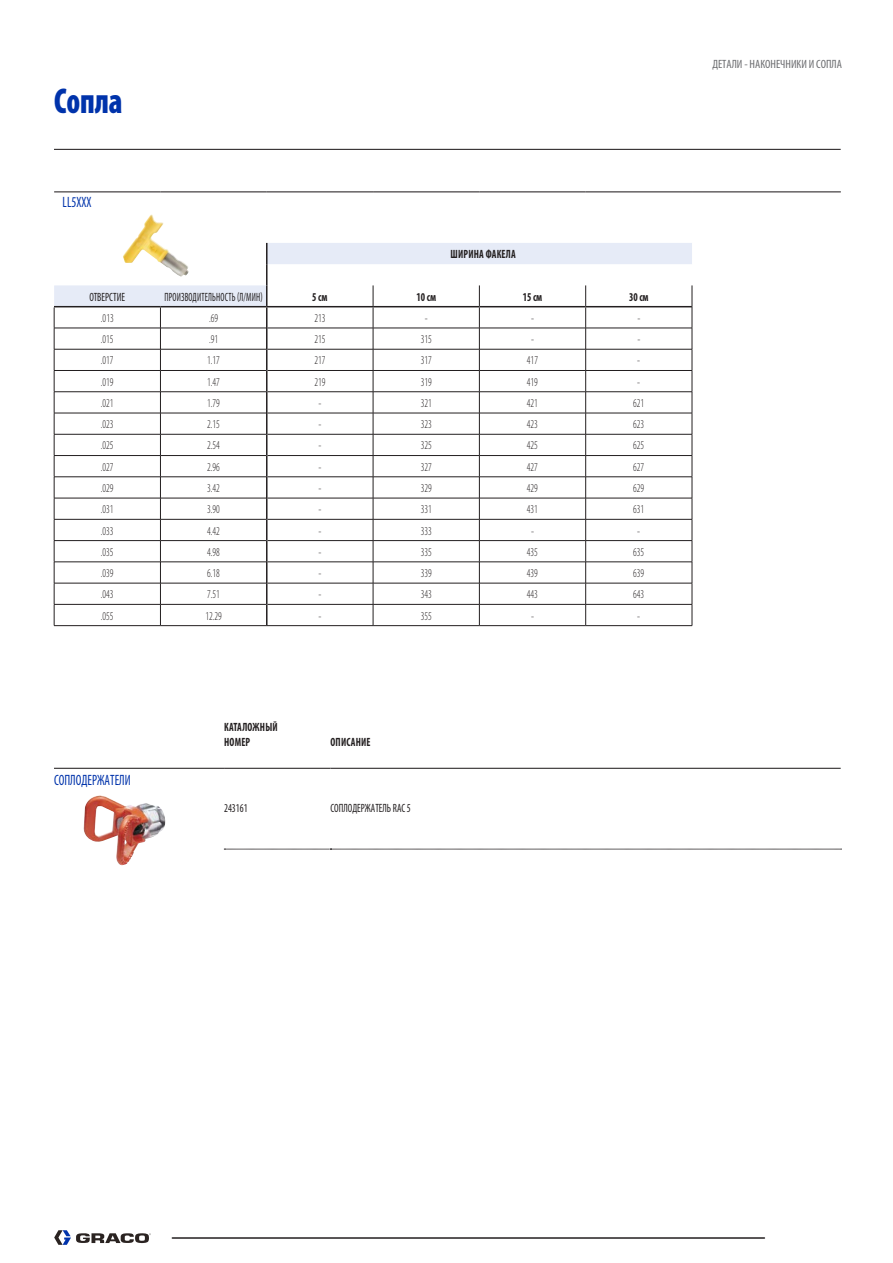
<style>
.page{position:relative;width:893px;height:1263px;background:#fff}
.page>*{position:absolute;margin:0;border:0;box-sizing:border-box;transform-origin:0 0}
.t1{font:900 condensed 36px "Myriad Pro";color:#0033ab;scale:.85 1}
.t2{font:condensed 15px "Myriad Pro";color:#0033ab;scale:.85 1}
.t3{font:300 condensed 12px "Myriad Pro";color:#231f20;scale:.85 1}
.t4{font:700 condensed 12px/15px "Myriad Pro";letter-spacing:.02em;color:#231f20;scale:.85 1}
.t5{font:condensed 12px "Myriad Pro";color:#231f20;scale:.85 1}
.t6{font:condensed 12px "Myriad Pro";letter-spacing:.02em;color:#231f20;scale:.75 1}
.t7{font:condensed 12px "Myriad Pro";color:#6c6d70}
</style>
<div class="page">
<hr style="left:54px;top:149px;width:787px;height:1px;background:#231f20">
<svg style="left:54px;top:1230px;width:97px;height:15px"></svg>
<img style="left:132px;top:214px;width:32px;height:29px">
<img style="left:83px;top:795px;width:83px;height:71px">
<hr style="left:172px;top:1237px;width:592px;height:2px;background:#231f20">
<hr style="left:54px;top:625px;width:106px;height:1px;background:#231f20">
<hr style="left:160px;top:625px;width:107px;height:1px;background:#231f20">
<hr style="left:267px;top:625px;width:106px;height:1px;background:#231f20">
<hr style="left:373px;top:625px;width:106px;height:1px;background:#231f20">
<hr style="left:479px;top:625px;width:107px;height:1px;background:#231f20">
<hr style="left:586px;top:625px;width:106px;height:1px;background:#231f20">
<svg style="left:54px;top:243px;width:639px;height:382px"></svg>
<hr style="left:54px;top:191px;width:106px;height:1px;background:#231f20">
<hr style="left:160px;top:191px;width:107px;height:1px;background:#231f20">
<hr style="left:267px;top:191px;width:106px;height:1px;background:#231f20">
<hr style="left:373px;top:191px;width:106px;height:1px;background:#231f20">
<hr style="left:479px;top:191px;width:107px;height:1px;background:#231f20">
<hr style="left:586px;top:191px;width:106px;height:1px;background:#231f20">
<hr style="left:692px;top:191px;width:149px;height:1px;background:#231f20">
<hr style="left:54px;top:768px;width:170px;height:1px;background:#231f20">
<hr style="left:224px;top:768px;width:106px;height:1px;background:#231f20">
<hr style="left:330px;top:768px;width:511px;height:1px;background:#231f20">
<svg style="left:224px;top:849px;width:617px;height:1px"></svg>
<h1 class="t1" style="left:54px;top:80px;width:82px">Сопла</h1>
<p class="t2" style="left:63px;top:194px;width:35px">LL5XXX</p>
<p class="t4" style="left:451px;top:247px;width:78px">ШИРИНА ФАКЕЛА</p>
<p class="t5" style="left:89px;top:290px;width:44px">ОТВЕРСТИЕ</p>
<p class="t6" style="left:164px;top:290px;width:133px">ПРОИЗВОДИТЕЛЬНОСТЬ (Л/МИН)</p>
<p class="t4" style="left:312px;top:289px;width:20px">5 см</p>
<p class="t4" style="left:416px;top:289px;width:25px">10 см</p>
<p class="t4" style="left:523px;top:289px;width:25px">15 см</p>
<p class="t4" style="left:629px;top:289px;width:25px">30 см</p>
<p class="t3" style="left:101px;top:311px;width:17px">.013</p>
<p class="t3" style="left:209px;top:311px;width:12px">.69</p>
<p class="t3" style="left:314px;top:311px;width:14px">213</p>
<p class="t3" style="left:425px;top:311px;width:5px">-</p>
<p class="t3" style="left:531px;top:311px;width:5px">-</p>
<p class="t3" style="left:637px;top:311px;width:5px">-</p>
<p class="t3" style="left:101px;top:333px;width:16px">.015</p>
<p class="t3" style="left:209px;top:333px;width:12px">.91</p>
<p class="t3" style="left:314px;top:333px;width:14px">215</p>
<p class="t3" style="left:421px;top:333px;width:14px">315</p>
<p class="t3" style="left:531px;top:333px;width:5px">-</p>
<p class="t3" style="left:637px;top:333px;width:5px">-</p>
<p class="t3" style="left:101px;top:354px;width:17px">.017</p>
<p class="t3" style="left:207px;top:354px;width:16px">1.17</p>
<p class="t3" style="left:314px;top:354px;width:14px">217</p>
<p class="t3" style="left:421px;top:354px;width:14px">317</p>
<p class="t3" style="left:527px;top:354px;width:14px">417</p>
<p class="t3" style="left:637px;top:354px;width:5px">-</p>
<p class="t3" style="left:101px;top:375px;width:16px">.019</p>
<p class="t3" style="left:207px;top:375px;width:16px">1.47</p>
<p class="t3" style="left:314px;top:375px;width:14px">219</p>
<p class="t3" style="left:421px;top:375px;width:14px">319</p>
<p class="t3" style="left:527px;top:375px;width:14px">419</p>
<p class="t3" style="left:637px;top:375px;width:5px">-</p>
<p class="t3" style="left:101px;top:397px;width:16px">.021</p>
<p class="t3" style="left:207px;top:397px;width:16px">1.79</p>
<p class="t3" style="left:318px;top:397px;width:5px">-</p>
<p class="t3" style="left:421px;top:397px;width:14px">321</p>
<p class="t3" style="left:527px;top:397px;width:14px">421</p>
<p class="t3" style="left:633px;top:397px;width:14px">621</p>
<p class="t3" style="left:101px;top:418px;width:17px">.023</p>
<p class="t3" style="left:207px;top:418px;width:16px">2.15</p>
<p class="t3" style="left:318px;top:418px;width:5px">-</p>
<p class="t3" style="left:421px;top:418px;width:14px">323</p>
<p class="t3" style="left:527px;top:418px;width:14px">423</p>
<p class="t3" style="left:633px;top:418px;width:14px">623</p>
<p class="t3" style="left:101px;top:439px;width:16px">.025</p>
<p class="t3" style="left:207px;top:439px;width:16px">2.54</p>
<p class="t3" style="left:318px;top:439px;width:5px">-</p>
<p class="t3" style="left:421px;top:439px;width:14px">325</p>
<p class="t3" style="left:527px;top:439px;width:14px">425</p>
<p class="t3" style="left:633px;top:439px;width:14px">625</p>
<p class="t3" style="left:101px;top:460px;width:16px">.027</p>
<p class="t3" style="left:207px;top:460px;width:16px">2.96</p>
<p class="t3" style="left:318px;top:460px;width:5px">-</p>
<p class="t3" style="left:421px;top:460px;width:14px">327</p>
<p class="t3" style="left:527px;top:460px;width:14px">427</p>
<p class="t3" style="left:633px;top:460px;width:14px">627</p>
<p class="t3" style="left:101px;top:482px;width:17px">.029</p>
<p class="t3" style="left:207px;top:482px;width:16px">3.42</p>
<p class="t3" style="left:318px;top:482px;width:5px">-</p>
<p class="t3" style="left:421px;top:482px;width:14px">329</p>
<p class="t3" style="left:527px;top:482px;width:14px">429</p>
<p class="t3" style="left:633px;top:482px;width:14px">629</p>
<p class="t3" style="left:101px;top:503px;width:17px">.031</p>
<p class="t3" style="left:207px;top:503px;width:16px">3.90</p>
<p class="t3" style="left:318px;top:503px;width:5px">-</p>
<p class="t3" style="left:421px;top:503px;width:14px">331</p>
<p class="t3" style="left:527px;top:503px;width:14px">431</p>
<p class="t3" style="left:633px;top:503px;width:14px">631</p>
<p class="t3" style="left:101px;top:524px;width:16px">.033</p>
<p class="t3" style="left:207px;top:524px;width:17px">4.42</p>
<p class="t3" style="left:318px;top:524px;width:5px">-</p>
<p class="t3" style="left:421px;top:524px;width:14px">333</p>
<p class="t3" style="left:531px;top:524px;width:5px">-</p>
<p class="t3" style="left:637px;top:524px;width:5px">-</p>
<p class="t3" style="left:101px;top:545px;width:16px">.035</p>
<p class="t3" style="left:207px;top:545px;width:16px">4.98</p>
<p class="t3" style="left:318px;top:545px;width:5px">-</p>
<p class="t3" style="left:421px;top:545px;width:14px">335</p>
<p class="t3" style="left:527px;top:545px;width:14px">435</p>
<p class="t3" style="left:633px;top:545px;width:14px">635</p>
<p class="t3" style="left:101px;top:567px;width:17px">.039</p>
<p class="t3" style="left:207px;top:567px;width:16px">6.18</p>
<p class="t3" style="left:318px;top:567px;width:5px">-</p>
<p class="t3" style="left:421px;top:567px;width:14px">339</p>
<p class="t3" style="left:527px;top:567px;width:14px">439</p>
<p class="t3" style="left:633px;top:567px;width:14px">639</p>
<p class="t3" style="left:101px;top:588px;width:16px">.043</p>
<p class="t3" style="left:207px;top:588px;width:16px">7.51</p>
<p class="t3" style="left:318px;top:588px;width:5px">-</p>
<p class="t3" style="left:421px;top:588px;width:14px">343</p>
<p class="t3" style="left:527px;top:588px;width:14px">443</p>
<p class="t3" style="left:633px;top:588px;width:14px">643</p>
<p class="t3" style="left:101px;top:609px;width:16px">.055</p>
<p class="t3" style="left:205px;top:609px;width:21px">12.29</p>
<p class="t3" style="left:318px;top:609px;width:5px">-</p>
<p class="t3" style="left:421px;top:609px;width:14px">355</p>
<p class="t3" style="left:531px;top:609px;width:5px">-</p>
<p class="t3" style="left:637px;top:609px;width:5px">-</p>
<p class="t2" style="left:54px;top:771px;width:92px">СОПЛОДЕРЖАТЕЛИ</p>
<p class="t4" style="left:224px;top:720px;width:64px">КАТАЛОЖНЫЙ<br>НОМЕР</p>
<p class="t4" style="left:330px;top:735px;width:49px">ОПИСАНИЕ</p>
<p class="t5" style="left:224px;top:802px;width:29px">243161</p>
<p class="t5" style="left:330px;top:802px;width:96px">СОПЛОДЕРЖАТЕЛЬ RAC 5</p>
<p class="t7" style="left:712px;top:57px;width:131px">ДЕТАЛИ - НАКОНЕЧНИКИ И СОПЛА</p>
</div>
